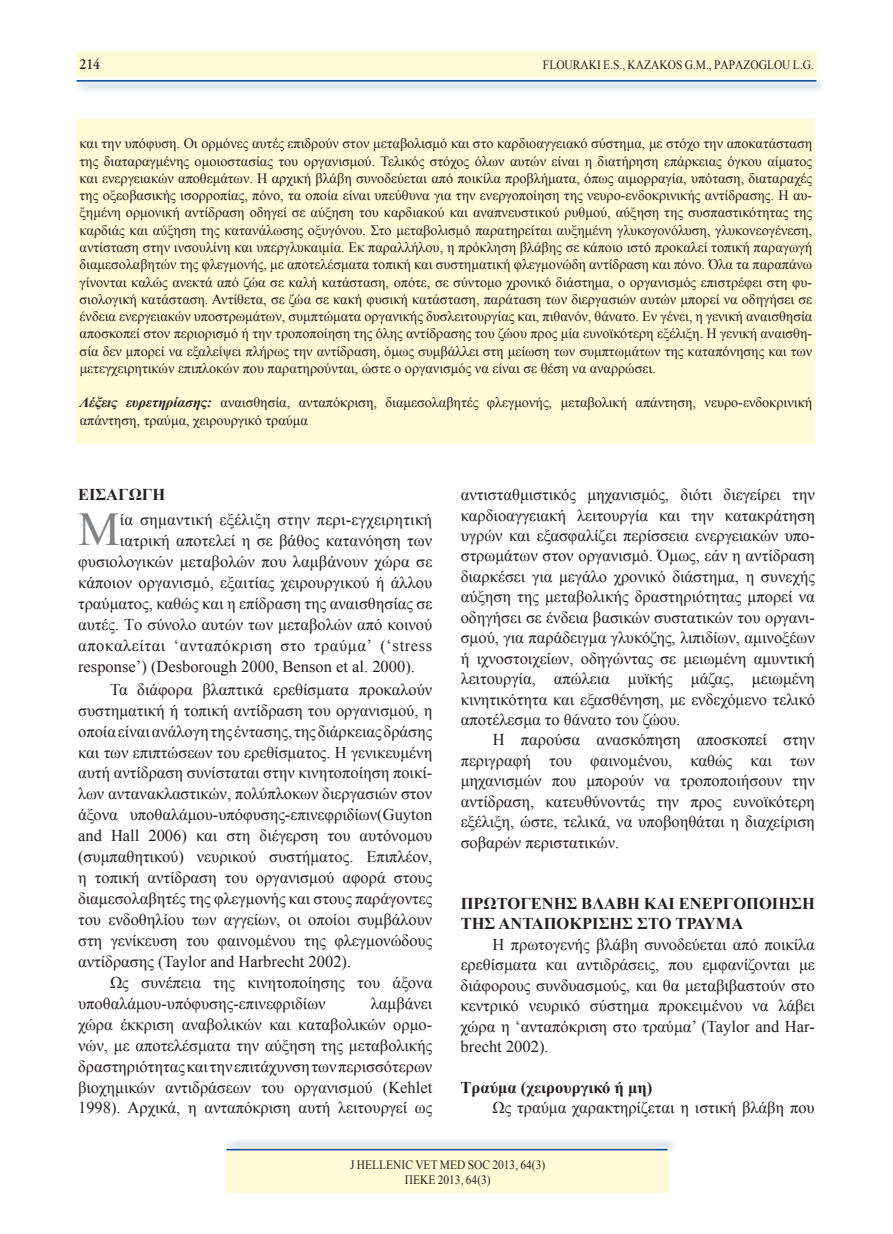
<style>
.page{position:relative;width:893px;height:1234px;background:#fff}
.page>*{position:absolute;margin:0;border:0;box-sizing:border-box;transform-origin:0 0}
.t1{font:47.1px "Times New Roman";color:#808285}
.t2{font:16.5px/20.4px "Times New Roman";color:#231f20;text-align:justify}
.t3{font:700 16.5px/20.4px "Times New Roman";color:#231f20}
.t4{font:16.5px "Times New Roman";letter-spacing:.035em;color:#231f20}
.t5{font:600 15px "Samos";color:#231f20;scale:.9 1}
.t6{font:14.25px/17.2px "Times New Roman";color:#231f20;text-align:justify}
.t7{font:12.75px/15.3px "Times New Roman";color:#231f20;text-align:center;scale:.9 1}
.s1{font-weight:700;font-style:italic}
</style>
<div class="page">
<div style="left:74px;top:77px;width:752px;height:16px;background:#01478d;opacity:.75"></div>
<hr style="left:77px;top:80px;width:739px;height:2px;background:#01478d">
<div style="left:224px;top:1136px;width:454px;height:16px;background:#01478d;opacity:.75"></div>
<hr style="left:226px;top:1148px;width:442px;height:2px;background:#01478d">
<div style="left:227px;top:1151px;width:442px;height:41px;background:#fffbd6"></div>
<div style="left:77px;top:51px;width:740px;height:26px;background:#fffbd6"></div>
<div style="left:77px;top:119px;width:738px;height:325px;background:#fffbd6"></div>
<p class="t5" style="left:80px;top:57px;width:24px">214</p>
<p class="t7" style="left:543px;top:57px;width:239px">Flouraki E.S., Kazakos G.M., Papazoglou</p>
<p class="t7" style="left:793px;top:57px;width:25px">L.G.</p>
<p class="t6" style="left:80px;top:135px;width:734px">και την υπόφυση. Οι ορμόνες αυτές επιδρούν στον μεταβολισμό και στο καρδιοαγγειακό σύστημα, με στόχο την αποκατάσταση της διαταραγμένης ομοιοστασίας του οργανισμού. Τελικός στόχος όλων αυτών είναι η διατήρηση επάρκειας όγκου αίματος και ενεργειακών αποθεμάτων. Η αρχική βλάβη συνοδεύεται από ποικίλα προβλήματα, όπως αιμορραγία, υπόταση, διαταραχές της οξεοβασικής ισορροπίας, πόνο, τα οποία είναι υπεύθυνα για την ενεργοποίηση της νευρο-ενδοκρινικής αντίδρασης. Η αυ&shy;ξημένη ορμονική αντίδραση οδηγεί σε αύξηση του καρδιακού και αναπνευστικού ρυθμού, αύξηση της συσπαστικότητας της καρδιάς και αύξηση της κατανάλωσης οξυγόνου. Στο μεταβολισμό παρατηρείται αυξημένη γλυκογονόλυση, γλυκονεογένεση, αντίσταση στην ινσουλίνη και υπεργλυκαιμία. Εκ παραλλήλου, η πρόκληση βλάβης σε κάποιο ιστό προκαλεί τοπική παραγωγή διαμεσολαβητών της φλεγμονής, με αποτελέσματα τοπική και συστηματική φλεγμονώδη αντίδραση και πόνο. Όλα τα παραπάνω γίνονται καλώς ανεκτά από ζώα σε καλή κατάσταση, οπότε, σε σύντομο χρονικό διάστημα, ο οργανισμός επιστρέφει στη φυ&shy;σιολογική κατάσταση. Αντίθετα, σε ζώα σε κακή φυσική κατάσταση, παράταση των διεργασιών αυτών μπορεί να οδηγήσει σε ένδεια ενεργειακών υποστρωμάτων, συμπτώματα οργανικής δυσλειτουργίας και, πιθανόν, θάνατο. Εν γένει, η γενική αναισθησία αποσκοπεί στον περιορισμό ή την τροποποίηση της όλης αντίδρασης του ζώου προς μία ευνοϊκότερη εξέλιξη. Η γενική αναισθη&shy;σία δεν μπορεί να εξαλείψει πλήρως την αντίδραση, όμως συμβάλλει στη μείωση των συμπτωμάτων της καταπόνησης και των μετεγχειρητικών επιπλοκών που παρατηρούνται, ώστε ο οργανισμός να είναι σε θέση να αναρρώσει.</p>
<p class="t6" style="left:80px;top:394px;width:734px"><span class="s1">Λέξεις ευρετηρίασης:</span> αναισθησία, ανταπόκριση, διαμεσολαβητές φλεγμονής, μεταβολική απάντηση, νευρο-ενδοκρινική απάντηση, τραύμα, χειρουργικό τραύμα</p>
<p class="t3" style="left:78px;top:483px;width:89px">ΕΙΣΑΓΩΓΗ</p>
<h1 class="t1" style="left:78px;top:498px;width:43px">Μ</h1>
<p class="t2" style="left:120px;top:509px;width:314px">ία σημαντική εξέλιξη στην περι-εγχειρητική</p>
<p class="t2" style="left:120px;top:530px;width:314px">ιατρική αποτελεί η σε βάθος κατανόηση των</p>
<p class="t2" style="left:78px;top:551px;width:356px">φυσιολογικών μεταβολών που λαμβάνουν χώρα σε</p>
<p class="t2" style="left:78px;top:571px;width:356px">κάποιον οργανισμό, εξαιτίας χειρουργικού ή άλλου</p>
<p class="t2" style="left:78px;top:592px;width:356px">τραύματος, καθώς και η επίδραση της αναισθησίας σε</p>
<p class="t2" style="left:78px;top:613px;width:356px">αυτές. Το σύνολο αυτών των μεταβολών από κοινού</p>
<p class="t4" style="left:78px;top:634px;width:356px">αποκαλείται ‘ανταπόκριση στο τραύμα’ (‘stress</p>
<p class="t2" style="left:78px;top:655px;width:338px">response’) (Desborough 2000, Benson et al. 2000).</p>
<p class="t2" style="left:78px;top:678px;width:356px;line-height:20.9px;text-indent:32px">Τα διάφορα βλαπτικά ερεθίσματα προκαλούν συστηματική ή τοπική αντίδραση του οργανισμού, η οποίαείναιανάλογητης έντασης, τηςδιάρκειαςδράσης και των επιπτώσεων του ερεθίσματος. Η γενικευμένη αυτή αντίδραση συνίσταται στην κινητοποίηση ποικί&shy;λων αντανακλαστικών, πολύπλοκων διεργασιών στον άξονα υποθαλάμου-υπόφυσης-επινεφριδίων(Guyton and Hall 2006) και στη διέγερση του αυτόνομου (συμπαθητικού) νευρικού συστήματος. Επιπλέον, η τοπική αντίδραση του οργανισμού αφορά στους διαμεσολαβητές της φλεγμονής και στους παράγοντες του ενδοθηλίου των αγγείων, οι οποίοι συμβάλουν στη γενίκευση του φαινομένου της φλεγμονώδους αντίδρασης (Taylor and Harbrecht 2002).</p>
<p class="t2" style="left:78px;top:971px;width:356px;line-height:20.9px;text-indent:32px">Ως συνέπεια της κινητοποίησης του άξονα υποθαλάμου-υπόφυσης-επινεφριδίων</p>
<p class="t2" style="left:78px;top:992px;width:356px;line-height:20.9px;text-indent:293px">λαμβάνει χώρα έκκριση αναβολικών και καταβολικών ορμο&shy;νών, με αποτελέσματα την αύξηση της μεταβολικής δραστηριότηταςκαιτηνεπιτάχυνσητωνπερισσότερων βιοχημικών αντιδράσεων του οργανισμού (Kehlet 1998). Αρχικά, η ανταπόκριση αυτή λειτουργεί ως</p>
<p class="t2" style="left:461px;top:484px;width:356px">αντισταθμιστικός μηχανισμός, διότι διεγείρει την καρδιοαγγειακή λειτουργία και την κατακράτηση υγρών και εξασφαλίζει περίσσεια ενεργειακών υπο&shy;στρωμάτων στον οργανισμό. Όμως, εάν η αντίδραση διαρκέσει για μεγάλο χρονικό διάστημα, η συνεχής αύξηση της μεταβολικής δραστηριότητας μπορεί να οδηγήσει σε ένδεια βασικών συστατικών του οργανι&shy;σμού, για παράδειγμα γλυκόζης, λιπιδίων, αμινοξέων ή ιχνοστοιχείων, οδηγώντας σε μειωμένη αμυντική λειτουργία, απώλεια μυϊκής μάζας, μειωμένη κινητικότητα και εξασθένηση, με ενδεχόμενο τελικό αποτέλεσμα το θάνατο του ζώου.</p>
<p class="t2" style="left:461px;top:729px;width:356px;text-indent:32px">Η παρούσα ανασκόπηση αποσκοπεί στην περιγραφή του φαινομένου, καθώς και των μηχανισμών που μπορούν να τροποποιήσουν την αντίδραση, κατευθύνοντάς την προς ευνοϊκότερη εξέλιξη, ώστε, τελικά, να υποβοηθάται η διαχείριση σοβαρών περιστατικών.</p>
<p class="t3" style="left:461px;top:892px;width:356px">ΠΡΩΤΟΓΕΝΗΣ ΒΛΑΒΗ ΚΑΙ ΕΝΕΡΓΟΠΟΙΗΣΗ<br>ΤΗΣ ΑΝΤΑΠΟΚΡΙΣΗΣ ΣΤΟ ΤΡΑΥΜΑ</p>
<p class="t2" style="left:461px;top:933px;width:356px;text-indent:32px">Η πρωτογενής βλάβη συνοδεύεται από ποικίλα ερεθίσματα και αντιδράσεις, που εμφανίζονται με διάφορους συνδυασμούς, και θα μεταβιβαστούν στο κεντρικό νευρικό σύστημα προκειμένου να λάβει χώρα η ‘ανταπόκριση στο τραύμα’ (Taylor and Har&shy;brecht 2002).</p>
<p class="t3" style="left:461px;top:1076px;width:193px">Τραύμα (χειρουργικό ή μη)</p>
<p class="t2" style="left:493px;top:1097px;width:324px">Ως τραύμα χαρακτηρίζεται η ιστική βλάβη που</p>
<p class="t7" style="left:350px;top:1156px;width:218px">J HELLENIC VET MED SOC 2013, 64(3)<br>ΠΕΚΕ 2013, 64(3)</p>
</div>
